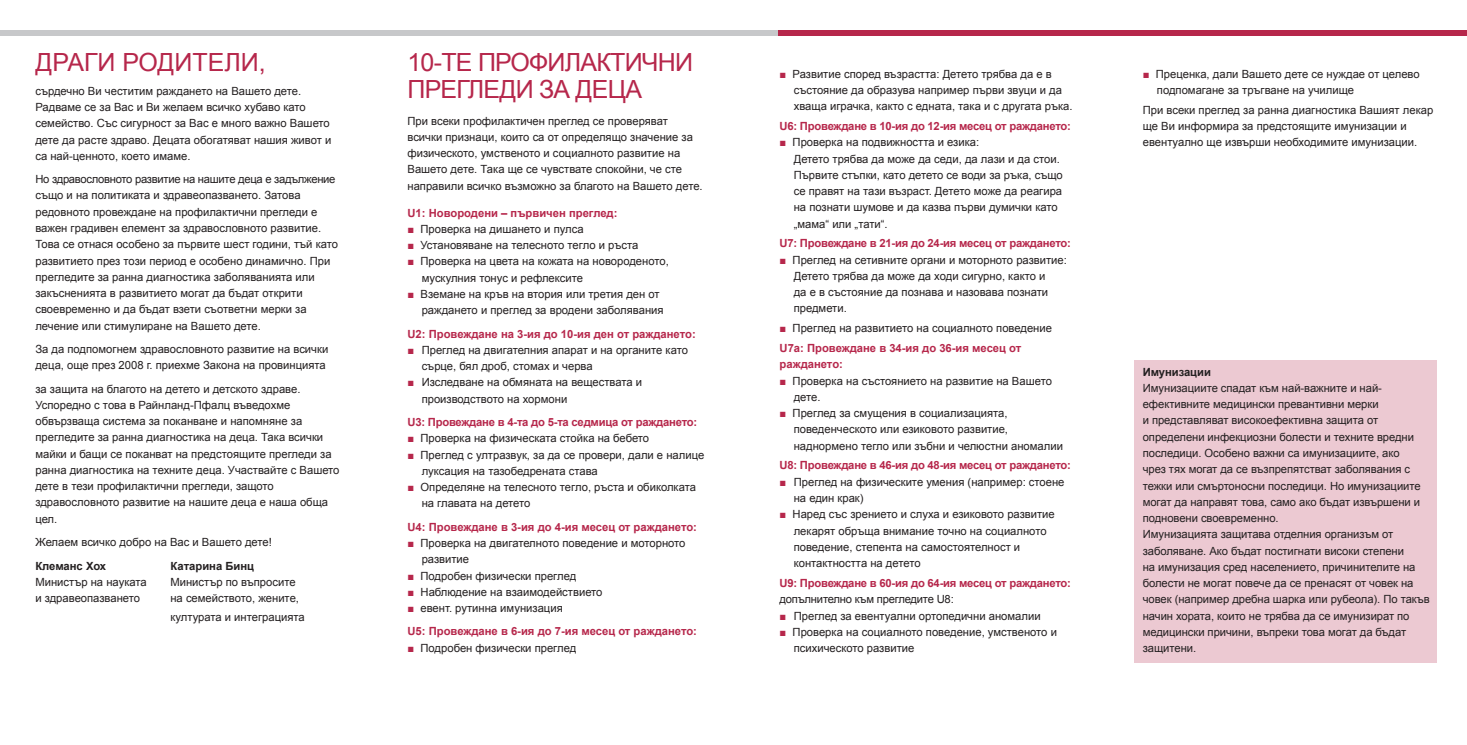
<style>
.page{position:relative;width:1467px;height:745px;background:#fff}
.page>*{position:absolute;margin:0;border:0;box-sizing:border-box;transform-origin:0 0}
.t1{font:25px/26.2px "Arial";letter-spacing:-.03em;color:#b6274b}
.t2{font:25px "Arial";color:#b6274b}
.Absatzformat_1{font:11.25px/16.2px "Arial";color:#231f20}
.t3{font:700 11.25px "Arial";letter-spacing:-.02em;color:#b6274b}
.t4{font:700 11.25px/16.2px "Arial";color:#b6274b}
.t5{font:700 11.25px "Arial";letter-spacing:-.005em;color:#231f20}
.Absatzformat_1-2{font:11.25px "Arial";letter-spacing:-.02em;color:#231f20}
.s1{color:#b6274b}
</style>
<div class="page">
<div style="left:0;top:30px;width:779px;height:5px;background:#c7c8ca"></div>
<div style="left:779px;top:30px;width:688px;height:5px;background:#b6274b"></div>
<div style="left:1134px;top:360px;width:303px;height:301px;background:#ecc9d2"></div>
<h2 class="t2" style="left:35px;top:46px;width:232px">ДРАГИ РОДИТЕЛИ,</h2>
<p class="Absatzformat_1" style="left:35px;top:83px;width:297px">сърдечно Ви честитим раждането на Вашето дете.<br>Радваме се за Вас и Ви желаем всичко хубаво като семейство. Със сигурност за Вас е много важно Вашето дете да расте здраво. Децата обогатяват нашия живот и са най-ценното, което имаме.</p>
<p class="Absatzformat_1" style="left:35px;top:171px;width:304px">Но здравословното развитие на нашите деца е задължение също и на политиката и здравеопазването. Затова редовното провеждане на профилактични прегледи е важен градивен елемент за здравословното развитие.<br>Това се отнася особено за първите шест години, тъй като развитието през този период е особено динамично. При прегледите за ранна диагностика заболяванията или закъсненията в развитието могат да бъдат открити своевременно и да бъдат взети съответни мерки за лечение или стимулиране на Вашето дете.</p>
<p class="Absatzformat_1" style="left:35px;top:341px;width:294px">За да подпомогнем здравословното развитие на всички деца, още през 2008 г. приехме Закона на провинцията</p>
<p class="Absatzformat_1" style="left:35px;top:380px;width:306px">за защита на благото на детето и детското здраве.<br>Успоредно с това в Райнланд-Пфалц въведохме обвързваща система за поканване и напомняне за прегледите за ранна диагностика на деца. Така всички майки и бащи се поканват на предстоящите прегледи за ранна диагностика на техните деца. Участвайте с Вашето дете в тези профилактични прегледи, защото здравословното развитие на нашите деца е наша обща цел.</p>
<p class="Absatzformat_1" style="left:35px;top:533px;width:238px">Желаем всичко добро на Вас и Вашето дете!</p>
<p class="t5" style="left:35px;top:558px;width:72px">Клеманс Хох</p>
<p class="t5" style="left:170px;top:558px;width:85px">Катарина Бинц</p>
<p class="Absatzformat_1" style="left:35px;top:573px;width:113px">Министър на науката</p>
<p class="Absatzformat_1" style="left:170px;top:573px;width:127px">Министър по въпросите</p>
<p class="Absatzformat_1" style="left:35px;top:589px;width:106px">и здравеопазването</p>
<p class="Absatzformat_1" style="left:170px;top:589px;width:130px">на семейството, жените,</p>
<p class="Absatzformat_1" style="left:170px;top:609px;width:136px">културата и интеграцията</p>
<h2 class="t1" style="left:407px;top:50px;width:287px">10-ТЕ ПРОФИЛАКТИЧНИ<br>ПРЕГЛЕДИ ЗА ДЕЦА</h2>
<p class="Absatzformat_1" style="left:407px;top:113px;width:297px">При всеки профилактичен преглед се проверяват всички признаци, които са от определящо значение за физическото, умственото и социалното развитие на Вашето дете. Така ще се чувствате спокойни, че сте направили всичко възможно за благото на Вашето дете.</p>
<p class="t4" style="left:407px;top:205px;width:211px">U1: Новородени – първичен преглед:</p>
<p class="Absatzformat_1" style="left:407px;top:221px;width:178px"><span class="s1">■</span> Проверка на дишането и пулса</p>
<p class="Absatzformat_1" style="left:407px;top:237px;width:232px"><span class="s1">■</span> Установяване на телесното тегло и ръста</p>
<p class="Absatzformat_1" style="left:422px;top:253px;width:249px;text-indent:-14px"><span class="s1">■</span> Проверка на цвета на кожата на новороденото, мускулния тонус и рефлексите</p>
<p class="Absatzformat_1" style="left:422px;top:286px;width:243px;text-indent:-14px"><span class="s1">■</span> Вземане на кръв на втория или третия ден от раждането и преглед за вродени заболявания</p>
<p class="t4" style="left:407px;top:325px;width:290px">U2: Провеждане на 3-ия до 10-ия ден от раждането:</p>
<p class="Absatzformat_1" style="left:422px;top:341px;width:268px;text-indent:-14px"><span class="s1">■</span> Преглед на двигателния апарат и на органите като сърце, бял дроб, стомах и черва</p>
<p class="Absatzformat_1" style="left:422px;top:374px;width:222px;text-indent:-14px"><span class="s1">■</span> Изследване на обмяната на веществата и производството на хормони</p>
<p class="t3" style="left:407px;top:414px;width:291px">U3: Провеждане в 4-та до 5-та седмица от раждането:</p>
<p class="Absatzformat_1" style="left:407px;top:430px;width:243px"><span class="s1">■</span> Проверка на физическата стойка на бебето</p>
<p class="Absatzformat_1" style="left:422px;top:446px;width:284px;text-indent:-14px"><span class="s1">■</span> Преглед с ултразвук, за да се провери, дали е налице луксация на тазобедрената става</p>
<p class="Absatzformat_1" style="left:422px;top:479px;width:276px;text-indent:-14px"><span class="s1">■</span> Определяне на телесното тегло, ръста и обиколката на главата на детето</p>
<p class="t4" style="left:407px;top:518px;width:291px">U4: Провеждане в 3-ия до 4-ия месец от раждането:</p>
<p class="Absatzformat_1" style="left:422px;top:534px;width:265px;text-indent:-14px"><span class="s1">■</span> Проверка на двигателното поведение и моторното развитие</p>
<p class="Absatzformat_1" style="left:407px;top:567px;width:170px"><span class="s1">■</span> Подробен физически преглед</p>
<p class="Absatzformat_1" style="left:407px;top:583px;width:197px"><span class="s1">■</span> Наблюдение на взаимодействието</p>
<p class="Absatzformat_1" style="left:407px;top:599px;width:157px"><span class="s1">■</span> евент. рутинна имунизация</p>
<p class="t4" style="left:407px;top:623px;width:291px">U5: Провеждане в 6-ия до 7-ия месец от раждането:</p>
<p class="Absatzformat_1" style="left:407px;top:639px;width:170px"><span class="s1">■</span> Подробен физически преглед</p>
<p class="Absatzformat_1" style="left:794px;top:66px;width:280px;text-indent:-14px"><span class="s1">■</span> Развитие според възрастта: Детето трябва да е в състояние да образува например първи звуци и да хваща играчка, както с едната, така и с другата ръка.</p>
<p class="t3" style="left:780px;top:118px;width:293px">U6: Провеждане в 10-ия до 12-ия месец от раждането:</p>
<p class="Absatzformat_1" style="left:794px;top:134px;width:271px;text-indent:-14px"><span class="s1">■</span> Проверка на подвижността и езика:<br>Детето трябва да може да седи, да лази и да стои.<br>Първите стъпки, като детето се води за ръка, също се правят на тази възраст. Детето може да реагира на познати шумове и да казва първи думички като „мама“ или „тати“.</p>
<p class="t3" style="left:780px;top:236px;width:293px">U7: Провеждане в 21-ия до 24-ия месец от раждането:</p>
<p class="Absatzformat_1" style="left:794px;top:251px;width:275px;text-indent:-14px"><span class="s1">■</span> Преглед на сетивните органи и моторното развитие:<br>Детето трябва да може да ходи сигурно, както и<br>да е в състояние да познава и назовава познати предмети.</p>
<p class="Absatzformat_1" style="left:780px;top:320px;width:274px"><span class="s1">■</span> Преглед на развитието на социалното поведение</p>
<p class="t4" style="left:780px;top:340px;width:243px">U7a: Провеждане в 34-ия до 36-ия месец от раждането:</p>
<p class="Absatzformat_1" style="left:794px;top:372px;width:260px;text-indent:-14px"><span class="s1">■</span> Проверка на състоянието на развитие на Вашето дете.</p>
<p class="Absatzformat_1" style="left:794px;top:405px;width:271px;text-indent:-14px"><span class="s1">■</span> Преглед за смущения в социализацията, поведенческото или езиковото развитие, наднормено тегло или зъбни и челюстни аномалии</p>
<p class="t3" style="left:780px;top:458px;width:293px">U8: Провеждане в 46-ия до 48-ия месец от раждането:</p>
<p class="Absatzformat_1" style="left:794px;top:473px;width:272px;text-indent:-14px"><span class="s1">■</span> Преглед на физическите умения (например: стоене на един крак)</p>
<p class="Absatzformat_1" style="left:794px;top:506px;width:263px;text-indent:-14px"><span class="s1">■</span> Наред със зрението и слуха и езиковото развитие лекарят обръща внимание точно на социалното поведение, степента на самостоятелност и контактността на детето</p>
<p class="t3" style="left:780px;top:575px;width:293px">U9: Провеждане в 60-ия до 64-ия месец от раждането:</p>
<p class="Absatzformat_1-2" style="left:780px;top:591px;width:176px">допълнително към прегледите U8:</p>
<p class="Absatzformat_1" style="left:780px;top:607px;width:263px"><span class="s1">■</span> Преглед за евентуални ортопедични аномалии</p>
<p class="Absatzformat_1" style="left:794px;top:623px;width:265px;text-indent:-14px"><span class="s1">■</span> Проверка на социалното поведение, умственото и психическото развитие</p>
<p class="Absatzformat_1" style="left:1157px;top:66px;width:264px;text-indent:-14px"><span class="s1">■</span> Преценка, дали Вашето дете се нуждае от целево подпомагане за тръгване на училище</p>
<p class="Absatzformat_1" style="left:1143px;top:102px;width:292px">При всеки преглед за ранна диагностика Вашият лекар ще Ви информира за предстоящите имунизации и евентуално ще извърши необходимите имунизации.</p>
<p class="t5" style="left:1143px;top:364px;width:70px">Имунизации</p>
<p class="Absatzformat_1" style="left:1143px;top:380px;width:279px">Имунизациите спадат към най-важните и най&shy;ефективните медицински превантивни мерки<br>и представляват високоефективна защита от определени инфекциозни болести и техните вредни последици. Особено важни са имунизациите, ако чрез тях могат да се възпрепятстват заболявания с тежки или смъртоносни последици. Но имунизациите могат да направят това, само ако бъдат извършени и подновени своевременно.</p>
<p class="Absatzformat_1" style="left:1143px;top:526px;width:288px">Имунизацията защитава отделния организъм от заболяване. Ако бъдат постигнати високи степени<br>на имунизация сред населението, причинителите на болести не могат повече да се пренасят от човек на човек (например дребна шарка или рубеола). По такъв начин хората, които не трябва да се имунизират по медицински причини, въпреки това могат да бъдат защитени.</p>
</div>
